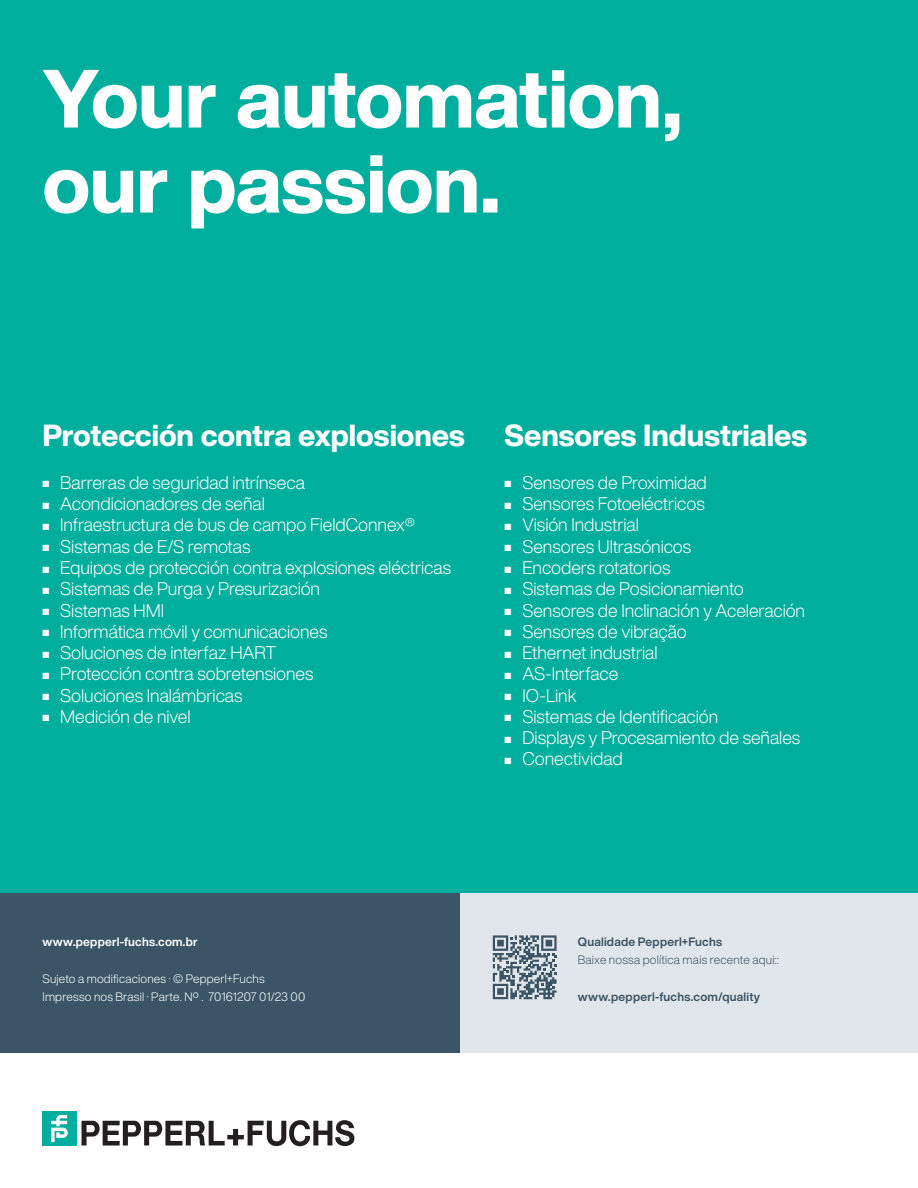
<style>
.page{position:relative;width:918px;height:1188px;background:#fff}
.page>*{position:absolute;margin:0;border:0;box-sizing:border-box;transform-origin:0 0}
.t1{font:800 30px "Helvetica Now Display";letter-spacing:-.005em;color:#fff}
.t2{font:300 18px "Helvetica Now Display";letter-spacing:-.005em;color:#fff}
.t3{font:300 12px/18.3px "Helvetica Now Display";letter-spacing:.015em;color:#fff}
.t4{font:700 12px "Helvetica Now Display";letter-spacing:.02em;color:#3b5566}
.t5{font:300 12px "Helvetica Now Display";letter-spacing:.015em;color:#3b5566}
.t6{font:700 12px "Helvetica Now Display";letter-spacing:.02em;color:#fff}
</style>
<div class="page">
<div style="left:0;top:0;width:918px;height:893px;background:#00ae9d"></div>
<svg style="left:82px;top:1120px;width:273px;height:26px"></svg>
<div style="left:43px;top:1111px;width:34px;height:34px;background:#00ae9d"></div>
<svg style="left:51px;top:1115px;width:17px;height:27px"></svg>
<svg style="left:44px;top:155px;width:453px;height:73px"></svg>
<svg style="left:43px;top:70px;width:636px;height:71px"></svg>
<div style="left:0;top:893px;width:461px;height:159px;background:#3b5566"></div>
<div style="left:461px;top:893px;width:457px;height:159px;background:#e1e6ea"></div>
<svg style="left:493px;top:935px;width:64px;height:64px"></svg>
<h1 class="t1" style="left:42px;top:415px;width:424px">Protección contra explosiones</h1>
<h1 class="t1" style="left:505px;top:415px;width:304px">Sensores Industriales</h1>
<p class="t2" style="left:42px;top:470px;width:264px">■ Barreras de seguridad intrínseca</p>
<p class="t2" style="left:42px;top:492px;width:224px">■ Acondicionadores de señal</p>
<p class="t2" style="left:42px;top:513px;width:374px">■ Infraestructura de bus de campo FieldConnex®</p>
<p class="t2" style="left:42px;top:534px;width:210px">■ Sistemas de E/S remotas</p>
<p class="t2" style="left:42px;top:555px;width:410px">■ Equipos de protección contra explosiones eléctricas</p>
<p class="t2" style="left:42px;top:577px;width:279px">■ Sistemas de Purga y Presurización</p>
<p class="t2" style="left:42px;top:598px;width:123px">■ Sistemas HMI</p>
<p class="t2" style="left:42px;top:619px;width:287px">■ Informática móvil y comunicaciones</p>
<p class="t2" style="left:42px;top:640px;width:235px">■ Soluciones de interfaz HART</p>
<p class="t2" style="left:42px;top:662px;width:273px">■ Protección contra sobretensiones</p>
<p class="t2" style="left:42px;top:683px;width:202px">■ Soluciones Inalámbricas</p>
<p class="t2" style="left:42px;top:704px;width:150px">■ Medición de nivel</p>
<p class="t2" style="left:505px;top:470px;width:204px">■ Sensores de Proximidad</p>
<p class="t2" style="left:505px;top:492px;width:202px">■ Sensores Fotoeléctricos</p>
<p class="t2" style="left:505px;top:513px;width:136px">■ Visión Industrial</p>
<p class="t2" style="left:505px;top:534px;width:188px">■ Sensores Ultrasónicos</p>
<p class="t2" style="left:505px;top:555px;width:167px">■ Encoders rotatorios</p>
<p class="t2" style="left:505px;top:577px;width:241px">■ Sistemas de Posicionamiento</p>
<p class="t2" style="left:505px;top:598px;width:302px">■ Sensores de Inclinación y Aceleración</p>
<p class="t2" style="left:505px;top:619px;width:184px">■ Sensores de vibração</p>
<p class="t2" style="left:505px;top:640px;width:154px">■ Ethernet industrial</p>
<p class="t2" style="left:505px;top:662px;width:115px">■ AS-Interface</p>
<p class="t2" style="left:505px;top:683px;width:74px">■ IO-Link</p>
<p class="t2" style="left:505px;top:704px;width:215px">■ Sistemas de Identificación</p>
<p class="t2" style="left:505px;top:725px;width:297px">■ Displays y Procesamiento de señales</p>
<p class="t2" style="left:505px;top:747px;width:120px">■ Conectividad</p>
<p class="t6" style="left:43px;top:933px;width:157px">www.pepperl-fuchs.com.br</p>
<p class="t3" style="left:43px;top:969px;width:264px">Sujeto a modificaciones · © Pepperl+Fuchs<br>Impresso nos Brasil · Parte. Nº . 70161207 01/23 00</p>
<p class="t4" style="left:578px;top:933px;width:146px">Qualidade Pepperl+Fuchs</p>
<p class="t5" style="left:578px;top:952px;width:202px">Baixe nossa política mais recente aqui::</p>
<p class="t4" style="left:578px;top:988px;width:184px">www.pepperl-fuchs.com/quality</p>
</div>
